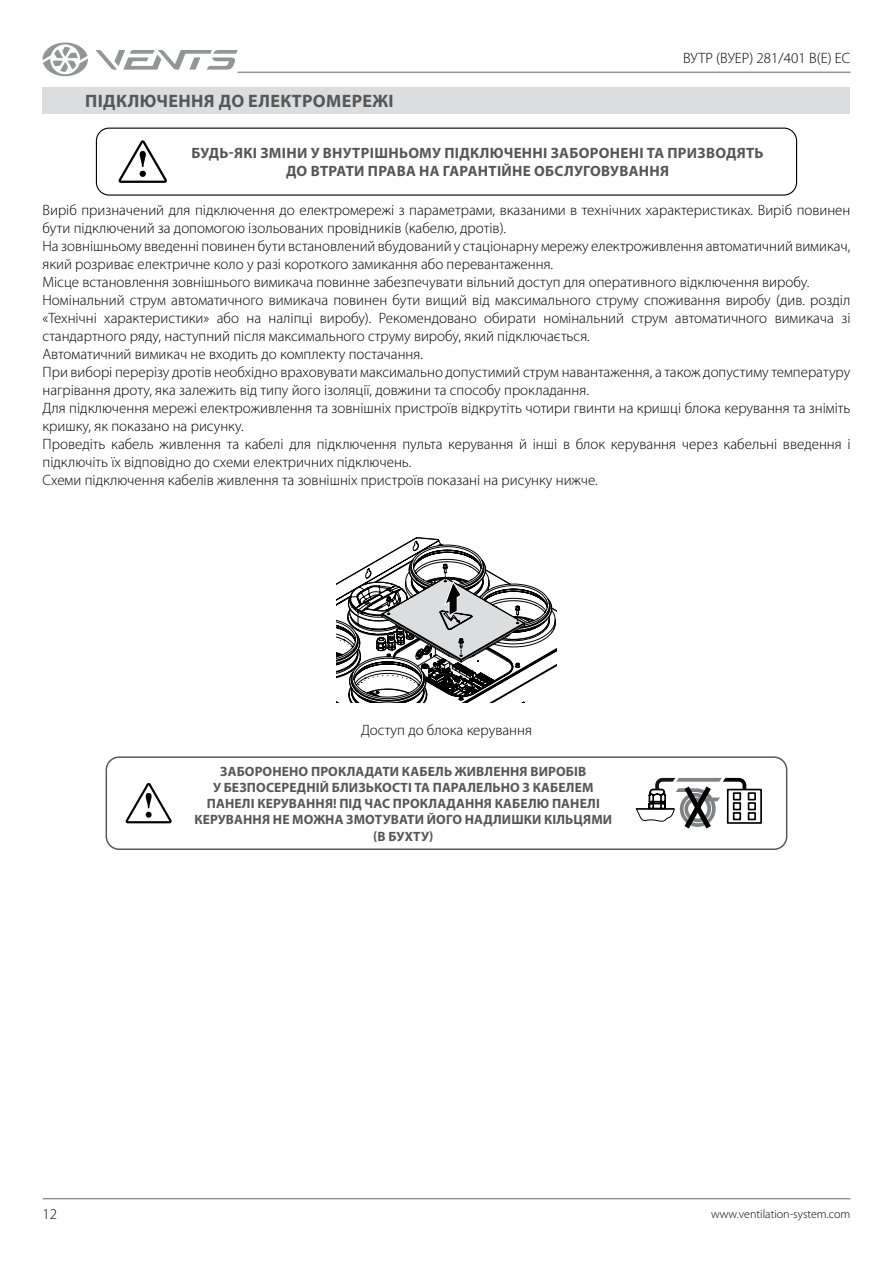
<style>
.page{position:relative;width:893px;height:1263px;background:#fff}
.page>*{position:absolute;margin:0;border:0;box-sizing:border-box;transform-origin:0 0}
.t1{font:700 18px "Myriad Pro";letter-spacing:.02em;color:#575757}
.t2{font:300 15px/18px "Myriad Pro";color:#000}
.t3{font:700 15px/18px "Myriad Pro";letter-spacing:.02em;color:#575757;text-align:center}
.t4{font:700 13.5px/16.2px "Myriad Pro";letter-spacing:.01em;color:#575757;text-align:center}
.t5{font:300 12px "Myriad Pro";color:#000}
</style>
<div class="page">
<hr style="left:43px;top:1198px;width:807px;height:1px;background:#939598">
<hr style="left:238px;top:72px;width:612px;height:1px;background:#939598">
<svg style="left:95px;top:50px;width:143px;height:20px"></svg>
<svg style="left:43px;top:43px;width:45px;height:33px"></svg>
<div style="left:43px;top:87px;width:807px;height:27px;background:#dcddde"></div>
<div style="left:96px;top:128px;width:701px;height:68px;border:1px solid #000;border-radius:13px"></div>
<svg style="left:118px;top:140px;width:49px;height:43px"></svg>
<svg style="left:336px;top:537px;width:221px;height:166px"></svg>
<div style="left:106px;top:756px;width:681px;height:94px;border:1px solid #575757;border-radius:13px"></div>
<svg style="left:126px;top:783px;width:46px;height:40px"></svg>
<svg style="left:636px;top:778px;width:126px;height:50px"></svg>
<p class="t2" style="left:683px;top:50px;width:169px">ВУТР (ВУЕР) 281/401 В(Е) EC</p>
<p class="t1" style="left:85px;top:89px;width:310px">ПІДКЛЮЧЕННЯ ДО ЕЛЕКТРОМЕРЕЖІ</p>
<p class="t3" style="left:192px;top:144px;width:573px">БУДЬ-ЯКІ ЗМІНИ У ВНУТРІШНЬОМУ ПІДКЛЮЧЕННІ ЗАБОРОНЕНІ ТА ПРИЗВОДЯТЬ<br>ДО ВТРАТИ ПРАВА НА ГАРАНТІЙНЕ ОБСЛУГОВУВАННЯ</p>
<p class="t2" style="left:43px;top:201px;width:809px">Виріб призначений для підключення до електромережі з параметрами, вказаними в технічних характеристиках. Виріб повинен бути підключений за допомогою ізольованих провідників (кабелю, дротів).<br>На зовнішньому введенні повинен бути встановлений вбудований у стаціонарну мережу електроживлення автоматичний вимикач, який розриває електричне коло у разі короткого замикання або перевантаження.<br>Місце встановлення зовнішнього вимикача повинне забезпечувати вільний доступ для оперативного відключення виробу.<br>Номінальний струм автоматичного вимикача повинен бути вищий від максимального струму споживання виробу (див. розділ «Технічні характеристики» або на наліпці виробу). Рекомендовано обирати номінальний струм автоматичного вимикача зі стандартного ряду, наступний після максимального струму виробу, який підключається.<br>Автоматичний вимикач не входить до комплекту постачання.<br>При виборі перерізу дротів необхідно враховувати максимально допустимий струм навантаження, а також допустиму температуру нагрівання дроту, яка залежить від типу його ізоляції, довжини та способу прокладання.<br>Для підключення мережі електроживлення та зовнішніх пристроїв відкрутіть чотири гвинти на кришці блока керування та зніміть кришку, як показано на рисунку.<br>Проведіть кабель живлення та кабелі для підключення пульта керування й інші в блок керування через кабельні введення і підключіть їх відповідно до схеми електричних підключень.<br>Схеми підключення кабелів живлення та зовнішніх пристроїв показані на рисунку нижче.</p>
<p class="t2" style="left:361px;top:722px;width:172px">Доступ до блока керування</p>
<p class="t4" style="left:194px;top:763px;width:419px">ЗАБОРОНЕНО ПРОКЛАДАТИ КАБЕЛЬ ЖИВЛЕННЯ ВИРОБІВ<br>У БЕЗПОСЕРЕДНІЙ БЛИЗЬКОСТІ ТА ПАРАЛЕЛЬНО З КАБЕЛЕМ ПАНЕЛІ КЕРУВАННЯ! ПІД ЧАС ПРОКЛАДАННЯ КАБЕЛЮ ПАНЕЛІ КЕРУВАННЯ НЕ МОЖНА ЗМОТУВАТИ ЙОГО НАДЛИШКИ КІЛЬЦЯМИ (В БУХТУ)</p>
<p class="t2" style="left:43px;top:1205px;width:16px">12</p>
<p class="t5" style="left:711px;top:1207px;width:141px">www.ventilation-system.com</p>
</div>
